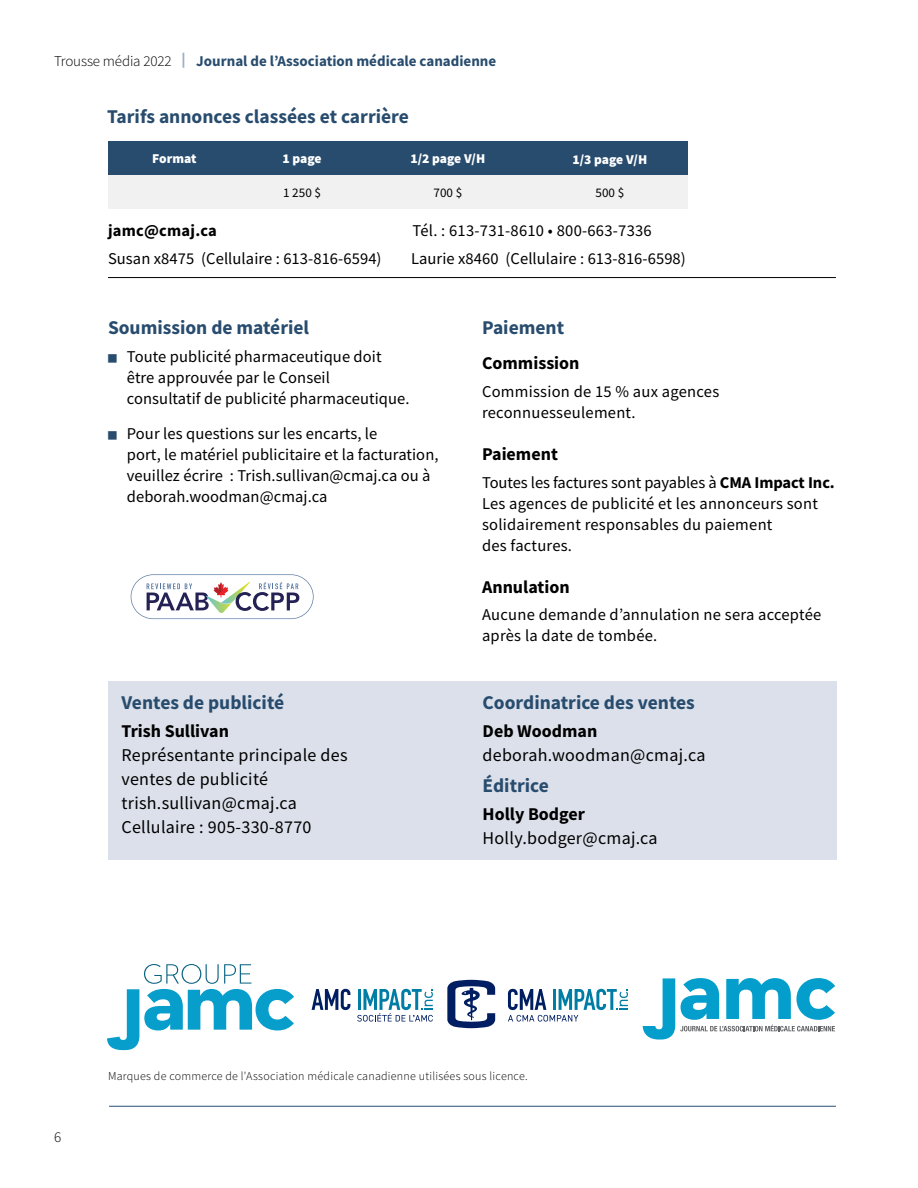
<style>
.page{position:relative;width:918px;height:1188px;background:#fff}
.page>*{position:absolute;margin:0;border:0;box-sizing:border-box;transform-origin:0 0}
.t1{font:700 19.5px "Source Sans Pro";color:#284c6e}
.t2{font:18px/24px "Source Sans Pro";letter-spacing:.015em;color:#000}
.t3{font:700 18px "Source Sans Pro";color:#000}
.t4{font:16.5px/21px "Source Sans Pro";letter-spacing:.005em;color:#000}
.t5{font:700 16.5px "Source Sans Pro";letter-spacing:.015em;color:#000}
.t6{font:700 15px "Source Sans Pro";color:#284c6e}
.t7{font:300 15px "Source Sans Pro";color:#000}
.t8{font:900 13.5px "Source Sans Pro";letter-spacing:-.01em;color:#fff}
.t9{font:13.2px "Source Sans Pro";color:#000}
.t10{font:300 12px "Source Sans Pro";letter-spacing:.02em;color:#000}
.t11{font:10.5px "Source Sans Pro";color:#284c6e}
.s1{font-weight:300;color:#000}
.s2{font-weight:900;color:#9eadc4}
.s3{font-size:10.5px;color:#284c6e}
.s4{font-weight:700}
</style>
<div class="page">
<div style="left:108px;top:681px;width:729px;height:178px;background:#dce0ea"></div>
<div style="left:526px;top:175px;width:162px;height:34px;background:#f1f1f2"></div>
<div style="left:364px;top:175px;width:162px;height:34px;background:#f1f1f2"></div>
<div style="left:234px;top:175px;width:130px;height:34px;background:#f1f1f2"></div>
<div style="left:108px;top:175px;width:126px;height:34px;background:#f1f1f2"></div>
<hr style="left:108px;top:277px;width:728px;height:1px;background:#000">
<hr style="left:109px;top:1106px;width:727px;height:1px;background:#284c6e">
<div style="left:108px;top:141px;width:126px;height:34px;background:#284c6e"></div>
<div style="left:234px;top:141px;width:130px;height:34px;background:#284c6e"></div>
<div style="left:364px;top:141px;width:162px;height:34px;background:#284c6e"></div>
<div style="left:526px;top:141px;width:162px;height:34px;background:#284c6e"></div>
<svg style="left:131px;top:574px;width:183px;height:45px"></svg>
<svg style="left:107px;top:964px;width:187px;height:86px"></svg>
<svg style="left:447px;top:980px;width:48px;height:48px"></svg>
<svg style="left:312px;top:989px;width:38px;height:21px"></svg>
<svg style="left:508px;top:989px;width:120px;height:33px"></svg>
<svg style="left:357px;top:989px;width:76px;height:33px"></svg>
<svg style="left:643px;top:978px;width:192px;height:62px"></svg>
<p class="t6" style="left:54px;top:51px;width:444px"><span class="s1">Trousse média 2022</span> <span class="s2">|</span> Journal de l’Association médicale canadienne</p>
<h3 class="t1" style="left:107px;top:103px;width:303px">Tarifs annonces classées et carrière</h3>
<p class="t8" style="left:152px;top:149px;width:46px">Format</p>
<p class="t8" style="left:283px;top:149px;width:41px">1 page</p>
<p class="t8" style="left:410px;top:149px;width:76px">1/2 page V/H</p>
<p class="t8" style="left:572px;top:150px;width:76px">1/3 page V/H</p>
<p class="t9" style="left:283px;top:184px;width:39px">1 250 $</p>
<p class="t9" style="left:434px;top:184px;width:30px">700 $</p>
<p class="t9" style="left:596px;top:184px;width:30px">500 $</p>
<p class="t5" style="left:108px;top:219px;width:110px">jamc@cmaj.ca</p>
<p class="t4" style="left:413px;top:220px;width:241px">Tél. : 613-731-8610 • 800-663-7336</p>
<p class="t4" style="left:108px;top:248px;width:275px">Susan x8475 (Cellulaire : 613-816-6594)</p>
<p class="t4" style="left:411px;top:248px;width:276px">Laurie x8460 (Cellulaire : 613-816-6598)</p>
<h3 class="t1" style="left:108px;top:315px;width:203px">Soumission de matériel</h3>
<p class="t4" style="left:127px;top:346px;width:284px;text-indent:-19px"><span class="s3">■</span> Toute publicité pharmaceutique doit être approuvée par le Conseil<br>consultatif de publicité pharmaceutique.</p>
<p class="t11" style="left:108px;top:428px;width:11px">■</p>
<p class="t4" style="left:127px;top:423px;width:313px">Pour les questions sur les encarts, le<br>port, le matériel publicitaire et la facturation, veuillez écrire : Trish.sullivan@cmaj.ca ou à deborah.woodman@cmaj.ca</p>
<h3 class="t1" style="left:122px;top:689px;width:164px">Ventes de publicité</h3>
<h4 class="t3" style="left:122px;top:719px;width:109px">Trish Sullivan</h4>
<p class="t2" style="left:122px;top:743px;width:228px">Représentante principale des ventes de publicité trish.sullivan@cmaj.ca<br>Cellulaire : 905-330-8770</p>
<h3 class="t1" style="left:482px;top:315px;width:84px">Paiement</h3>
<h4 class="t3" style="left:482px;top:351px;width:99px">Commission</h4>
<p class="t4" style="left:482px;top:381px;width:239px">Commission de 15 % aux agences reconnuesseulement.</p>
<h4 class="t3" style="left:482px;top:442px;width:77px">Paiement</h4>
<p class="t4" style="left:482px;top:472px;width:354px">Toutes les factures sont payables à <span class="s4">CMA Impact Inc.<br></span>Les agences de publicité et les annonceurs sont solidairement responsables du paiement<br>des factures.</p>
<h4 class="t3" style="left:482px;top:574px;width:89px">Annulation</h4>
<p class="t4" style="left:482px;top:604px;width:341px">Aucune demande d’annulation ne sera acceptée après la date de tombée.</p>
<h3 class="t1" style="left:483px;top:689px;width:214px">Coordinatrice des ventes</h3>
<p class="t3" style="left:483px;top:719px;width:116px">Deb Woodman</p>
<p class="t2" style="left:483px;top:743px;width:224px">deborah.woodman@cmaj.ca</p>
<h3 class="t1" style="left:483px;top:772px;width:68px">Éditrice</h3>
<p class="t3" style="left:483px;top:802px;width:104px">Holly Bodger</p>
<p class="t2" style="left:483px;top:826px;width:177px">Holly.bodger@cmaj.ca</p>
<p class="t7" style="left:54px;top:1128px;width:9px">6</p>
<p class="t10" style="left:108px;top:1069px;width:421px">Marques de commerce de l'Association médicale canadienne utilisées sous licence.</p>
</div>
